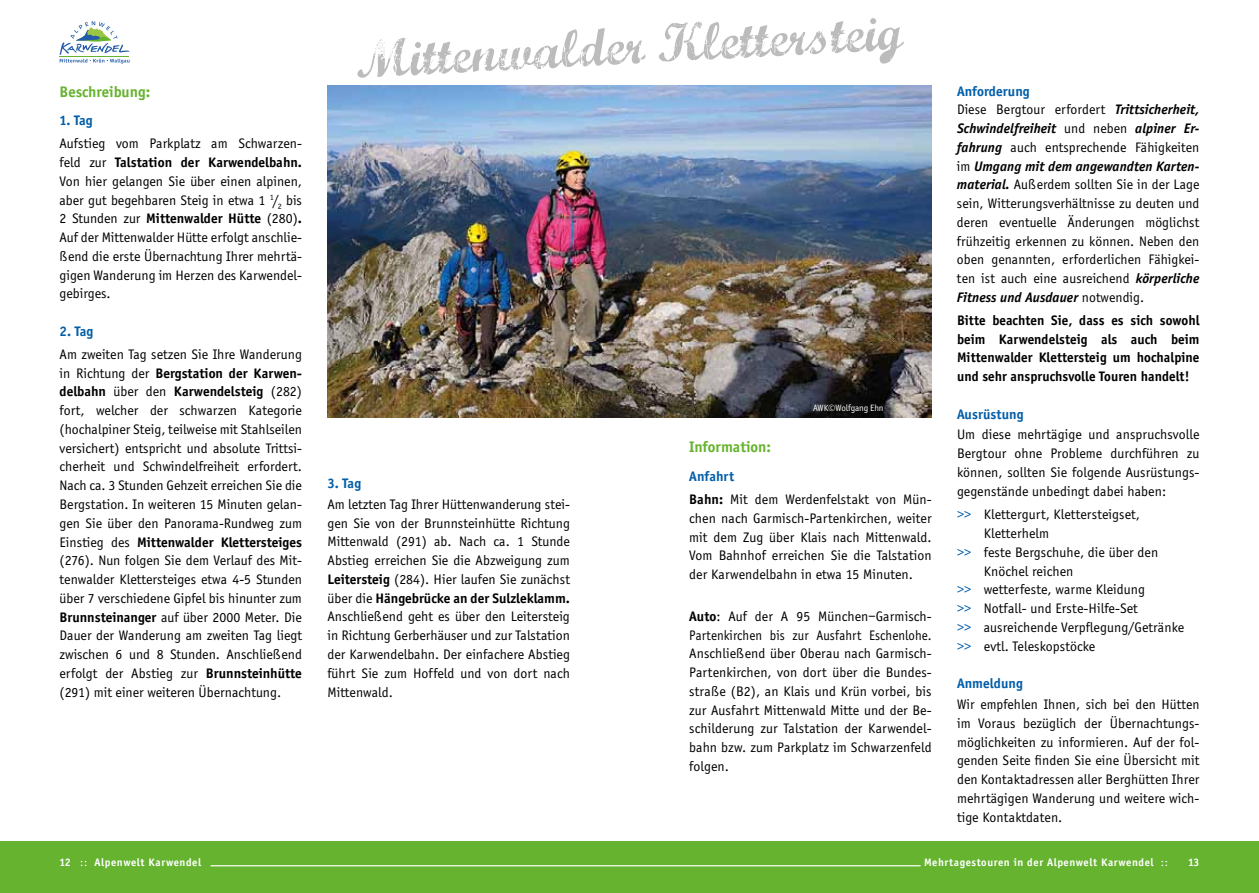
<style>
.page{position:relative;width:1259px;height:893px;background:#fff}
.page>*{position:absolute;margin:0;border:0;box-sizing:border-box;transform-origin:0 0}
.t1{font:53.25px "Marcelle Script";color:#bcbcbc}
.t2{font:700 15.75px "Officina Sans";color:#65b32e}
.t3{font:14.25px/18.8px "Officina Sans";letter-spacing:.005em;color:#000;text-align:justify}
.t4{font:700 14.25px/18.8px "Officina Sans";letter-spacing:.005em;color:#000;text-align:justify}
.t5{font:700 14.25px "Officina Sans";color:#005da9}
.t6{font:700 11.25px "Officina Sans";letter-spacing:.05em;color:#fff}
.t7{font:9.45px "Officina Sans";letter-spacing:-.01em;color:#fff}
.s1{font-weight:700}
.s2{font-weight:700;color:#005da9}
.s3{font-weight:700;font-style:italic}
.s4{color:#005da9}
.s5{font-weight:400}
</style>
<div class="page">
<div style="left:0;top:842px;width:629px;height:51px;background:#65b32e"></div>
<hr style="left:210px;top:865px;width:419px;height:1px;background:#fff">
<svg style="left:60px;top:21px;width:70px;height:42px"></svg>
<hr style="left:60px;top:56px;width:69px;height:1px;background:#65b32e">
<div style="left:629px;top:842px;width:630px;height:51px;background:#65b32e"></div>
<hr style="left:629px;top:865px;width:291px;height:1px;background:#fff">
<img style="left:327px;top:85px;width:604px;height:333px">
<p class="t2" style="left:60px;top:82px;width:92px">Beschreibung:</p>
<p class="t5" style="left:60px;top:112px;width:35px">1. Tag</p>
<p class="t3" style="left:60px;top:134px;width:244px">Aufstieg vom Parkplatz am Schwarzen&shy;feld zur <span class="s1">Talstation der Karwendelbahn.<br></span>Von hier gelangen Sie über einen alpinen, aber gut begehbaren Steig in etwa 1 <sup>1</sup>/<sub>2</sub> bis 2 Stunden zur <span class="s1">Mittenwalder H ütte</span> (280)<span class="s1">.<br></span>Auf der Mittenwalder Hütte erfolgt anschlie&shy;ßend die erste Übernachtung Ihrer mehrtä&shy;gigen Wanderung im Herzen des Karwendel&shy;gebirges.</p>
<p class="t5" style="left:60px;top:323px;width:35px">2. Tag</p>
<p class="t3" style="left:60px;top:345px;width:244px">Am zweiten Tag setzen Sie Ihre Wanderung in Richtung der <span class="s1">Bergstation der Karwen&shy;delbahn</span> über den <span class="s1">Karwendelsteig</span> (282) fort, welcher der schwarzen Kategorie (hochalpiner Steig, teilweise mit Stahlseilen versichert) entspricht und absolute Trittsi&shy;cherheit und Schwindelfreiheit erfordert.<br>Nach ca. 3 Stunden Gehzeit erreichen Sie die Bergstation. In weiteren 15 Minuten gelan&shy;gen Sie über den Panorama-Rundweg zum Einstieg des <span class="s1">Mittenwalder Klettersteiges </span>(276). Nun folgen Sie dem Verlauf des Mit&shy;tenwalder Klettersteiges etwa 4-5 Stunden über 7 verschiedene Gipfel bis hinunter zum <span class="s1">Brunnsteinanger</span> auf über 2000 Meter. Die Dauer der Wanderung am zweiten Tag liegt zwischen 6 und 8 Stunden. Anschließend erfolgt der Abstieg zur <span class="s1">Brunnsteinhütte </span>(291) mit einer weiteren Übernachtung.</p>
<h1 class="t1" style="left:354px;top:22px;width:549px;rotate:-3deg">Mittenwalder Klettersteig</h1>
<p class="t5" style="left:327px;top:475px;width:35px">3. Tag</p>
<p class="t3" style="left:327px;top:495px;width:244px">Am letzten Tag Ihrer Hüttenwanderung stei&shy;gen Sie von der Brunnsteinhütte Richtung Mittenwald (291) ab. Nach ca. 1 Stunde Abstieg erreichen Sie die Abzweigung zum <span class="s1">Leitersteig</span> (284). Hier laufen Sie zunächst über die <span class="s1">Hängebrücke an der Sulzleklamm.<br></span>Anschließend geht es über den Leitersteig in Richtung Gerberhäuser und zur Talstation der Karwendelbahn. Der einfachere Abstieg führt Sie zum Hoffeld und von dort nach Mittenwald.</p>
<p class="t2" style="left:689px;top:438px;width:83px">Information:</p>
<p class="t7" style="left:813px;top:403px;width:72px">AWK©Wolfgang Ehn</p>
<p class="t3" style="left:689px;top:465px;width:244px;line-height:23px"><span class="s2">Anfahrt<br></span><span class="s1">Bahn:</span> Mit dem Werdenfelstakt von Mün-</p>
<p class="t3" style="left:689px;top:509px;width:244px">chen nach Garmisch-Partenkirchen, weiter mit dem Zug über Klais nach Mittenwald.<br>Vom Bahnhof erreichen Sie die Talstation der Karwendelbahn in etwa 15 Minuten.</p>
<p class="t3" style="left:689px;top:607px;width:244px"><span class="s1">Auto</span>: Auf der A 95 München–Garmisch-Partenkirchen bis zur Ausfahrt Eschenlohe.<br>Anschließend über Oberau nach Garmisch-Partenkirchen, von dort über die Bundes&shy;straße (B2), an Klais und Krün vorbei, bis zur Ausfahrt Mittenwald Mitte und der Be&shy;schilderung zur Talstation der Karwendel&shy;bahn bzw. zum Parkplatz im Schwarzenfeld folgen.</p>
<p class="t3" style="left:957px;top:82px;width:244px;text-align:left"><span class="s2">Anforderung<br></span>Diese Bergtour erfordert <span class="s3">Trittsicherheit, Schwindelfreiheit</span> und neben <span class="s3">alpiner Er&shy;fahrung</span> auch entsprechende Fähigkeiten im <span class="s3">Umgang mit dem angewandten Karten&shy;material.</span> Außerdem sollten Sie in der Lage sein, Witterungsverhältnisse zu deuten und deren eventuelle Änderungen möglichst frühzeitig erkennen zu können. Neben den oben genannten, erforderlichen Fähigkei&shy;ten ist auch eine ausreichend <span class="s3">körperliche Fitness und Ausdauer</span> notwendig.</p>
<p class="t4" style="left:957px;top:311px;width:244px">Bitte beachten Sie, dass es sich sowohl beim Karwendelsteig als auch beim Mittenwalder Klettersteig um hochalpine und sehr anspruchsvolle Touren handelt!</p>
<p class="t5" style="left:957px;top:405px;width:68px">Ausrüstung</p>
<p class="t3" style="left:957px;top:425px;width:244px">Um diese mehrtägige und anspruchsvolle Bergtour ohne Probleme durchführen zu können, sollten Sie folgende Ausrüstungs&shy;gegenstände unbedingt dabei haben:</p>
<p class="t3" style="left:957px;top:505px;width:184px"><span class="s4">&gt;&gt;</span> Klettergurt, Klettersteigset,</p>
<p class="t3" style="left:983px;top:524px;width:67px">Kletterhelm</p>
<p class="t3" style="left:957px;top:543px;width:203px"><span class="s4">&gt;&gt;</span> feste Bergschuhe, die über den</p>
<p class="t3" style="left:983px;top:562px;width:91px">Knöchel reichen</p>
<p class="t3" style="left:957px;top:580px;width:189px"><span class="s4">&gt;&gt;</span> wetterfeste, warme Kleidung</p>
<p class="t3" style="left:957px;top:599px;width:182px"><span class="s4">&gt;&gt;</span> Notfall- und Erste-Hilfe-Set</p>
<p class="t3" style="left:957px;top:618px;width:229px"><span class="s4">&gt;&gt;</span> ausreichende Verpflegung/Getränke</p>
<p class="t3" style="left:957px;top:637px;width:140px"><span class="s4">&gt;&gt;</span> evtl. Teleskopstöcke</p>
<p class="t5" style="left:957px;top:675px;width:67px">Anmeldung</p>
<p class="t3" style="left:957px;top:695px;width:244px">Wir empfehlen Ihnen, sich bei den Hütten im Voraus bezüglich der Übernachtungs&shy;möglichkeiten zu informieren. Auf der fol&shy;genden Seite finden Sie eine Übersicht mit den Kontaktadressen aller Berghütten Ihrer mehrtägigen Wanderung und weitere wich&shy;tige Kontaktdaten.</p>
<p class="t6" style="left:60px;top:855px;width:143px">12 <span class="s5">::</span> Alpenwelt Karwendel</p>
<p class="t6" style="left:924px;top:855px;width:245px">Mehrtagestouren in der Alpenwelt Karwendel <span class="s5">::</span></p>
<p class="t6" style="left:1188px;top:855px;width:13px">13</p>
</div>
